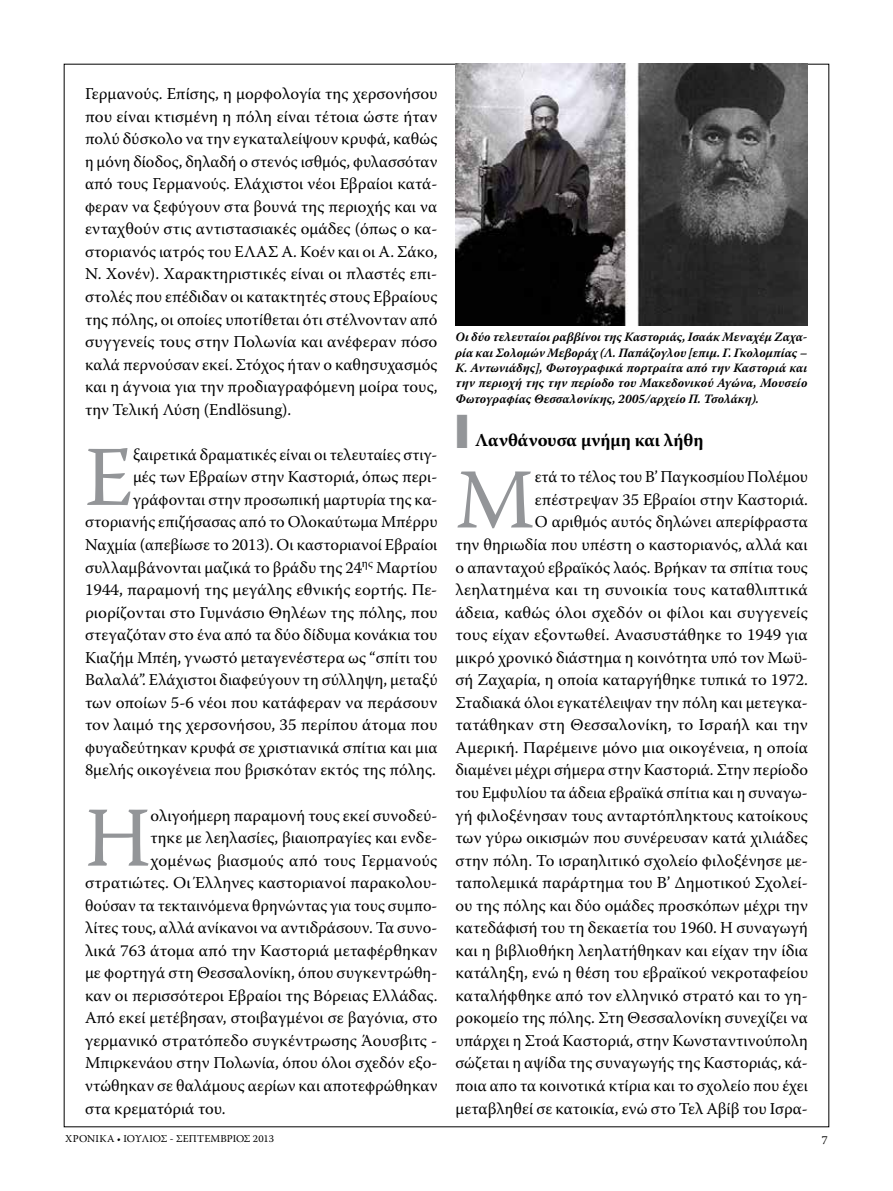
<style>
.page{position:relative;width:893px;height:1191px;background:#fff}
.page>*{position:absolute;margin:0;border:0;box-sizing:border-box;transform-origin:0 0}
.t1{font:84.9px "Warnock Pro";color:#939598}
.t2{font:700 18px "Warnock Pro";letter-spacing:-.005em;color:#000}
.t3{font:16.5px/22.5px "Warnock Pro";color:#000;text-align:justify}
.t4{font:italic 700 12.75px/15.3px "Warnock Pro";color:#000;text-align:justify}
.t5{font:12px "Warnock Pro";color:#000}
.t6{font:10.5px "Warnock Pro";letter-spacing:.015em;color:#000}
</style>
<div class="page">
<img style="left:455px;top:64px;width:352px;height:262px">
<p class="t3" style="left:85px;top:82px;width:354px">Γερμανούς. Επίσης, η μορφολογία της χερσονήσου που είναι κτισμένη η πόλη είναι τέτοια ώστε ήταν πολύ δύσκολο να την εγκαταλείψουν κρυφά, καθώς η μόνη δίοδος, δηλαδή ο στενός ισθμός, φυλασσόταν από τους Γερμανούς. Ελάχιστοι νέοι Εβραίοι κατά&shy;φεραν να ξεφύγουν στα βουνά της περιοχής και να ενταχθούν στις αντιστασιακές ομάδες (όπως ο κα&shy;στοριανός ιατρός του ΕΛΑΣ</p>
<p class="t3" style="left:85px;top:240px;width:354px;text-indent:196px">Α. Κοέν και οι Α. Σάκο, Ν. Χονέν). Χαρακτηριστικές είναι οι πλαστές επι&shy;στολές που επέδιδαν οι κατακτητές στους Εβραίους της πόλης, οι οποίες υποτίθεται ότι στέλνονταν από συγγενείς τους στην Πολωνία και ανέφεραν πόσο καλά περνούσαν εκεί. Στόχος ήταν ο καθησυχασμός και η άγνοια για την προδιαγραφόμενη μοίρα τους, την Τελική Λύση (Endlösung).</p>
<h1 class="t1" style="left:85px;top:426px;width:45px">Ε</h1>
<p class="t3" style="left:85px;top:443px;width:354px;text-align:right">ξαιρετικά δραματικές είναι οι τελευταίες στιγ-<br>μές των Εβραίων στην Καστοριά, όπως περι&shy;γράφονται στην προσωπική μαρτυρία της κα&shy;στοριανής επιζήσασας από το Ολοκαύτωμα Μπέρρυ Ναχμία (απεβίωσε το 2013). Οι καστοριανοί Εβραίοι συλλαμβάνονται μαζικά το βράδυ της 24<sup>ης</sup> Μαρτίου 1944, παραμονή της μεγάλης εθνικής εορτής. Πε&shy;ριορίζονται στο Γυμνάσιο Θηλέων της πόλης, που στεγαζόταν στο ένα από τα δύο δίδυμα κονάκια του Κιαζήμ Μπέη, γνωστό μεταγενέστερα ως “σπίτι του Βαλαλά’’. Ελάχιστοι διαφεύγουν τη σύλληψη, μεταξύ των οποίων 5-6 νέοι που κατάφεραν να περάσουν τον λαιμό της χερσονήσου, 35 περίπου άτομα που φυγαδεύτηκαν κρυφά σε χριστιανικά σπίτια και μια 8μελής οικογένεια που βρισκόταν εκτός της πόλης.</p>
<h1 class="t1" style="left:85px;top:786px;width:62px">Η</h1>
<p class="t3" style="left:150px;top:803px;width:288px">ολιγοήμερη παραμονή τους εκεί συνοδεύ-</p>
<p class="t3" style="left:150px;top:826px;width:288px">τηκε με λεηλασίες, βιαιοπραγίες και ενδε-</p>
<p class="t3" style="left:150px;top:848px;width:288px">χομένως βιασμούς από τους Γερμανούς</p>
<p class="t3" style="left:85px;top:871px;width:354px">στρατιώτες. Οι Έλληνες καστοριανοί παρακολου-</p>
<p class="t3" style="left:85px;top:893px;width:354px">θούσαν τα τεκταινόμενα θρηνώντας για τους συμπο-</p>
<p class="t3" style="left:85px;top:916px;width:354px">λίτες τους, αλλά ανίκανοι να αντιδράσουν. Τα συνο-</p>
<p class="t3" style="left:85px;top:938px;width:354px">λικά 763 άτομα από την Καστοριά μεταφέρθηκαν</p>
<p class="t3" style="left:85px;top:961px;width:354px">με φορτηγά στη Θεσσαλονίκη, όπου συγκεντρώθη-</p>
<p class="t3" style="left:85px;top:984px;width:354px">καν οι περισσότεροι Εβραίοι της Βόρειας Ελλάδας.</p>
<p class="t3" style="left:85px;top:1006px;width:354px">Από εκεί μετέβησαν, στοιβαγμένοι σε βαγόνια, στο</p>
<p class="t3" style="left:85px;top:1029px;width:354px">γερμανικό στρατόπεδο συγκέντρωσης Άουσβιτς -</p>
<p class="t3" style="left:85px;top:1051px;width:354px">Μπιρκενάου στην Πολωνία, όπου όλοι σχεδόν εξο-</p>
<p class="t3" style="left:85px;top:1074px;width:354px">ντώθηκαν σε θαλάμους αερίων και αποτεφρώθηκαν</p>
<p class="t3" style="left:85px;top:1096px;width:142px">στα κρεματόριά του.</p>
<p class="t4" style="left:455px;top:329px;width:353px">Οι δύο τελευταίοι ραββίνοι της Καστοριάς, Ισαάκ Μεναχέμ Ζαχα&shy;ρία και Σολομών Μεβοράχ (Λ. Παπάζογλου [επιμ. Γ. Γκολομπίας – Κ. Αντωνιάδης], Φωτογραφικά πορτραίτα από την Καστοριά και την περιοχή της την περίοδο του Μακεδονικού Αγώνα, Μουσείο Φωτογραφίας Θεσσαλονίκης, 2005/αρχείο Π. Τσολάκη).</p>
<p class="t2" style="left:475px;top:429px;width:230px">Λανθάνουσα μνήμη και λήθη</p>
<h1 class="t1" style="left:455px;top:448px;width:77px">Μ</h1>
<p class="t3" style="left:455px;top:465px;width:354px;text-align:right">ετά το τέλος του Β’ Παγκοσμίου Πολέμου επέστρεψαν 35 Εβραίοι στην Καστοριά.<br>Ο αριθμός αυτός δηλώνει απερίφραστα<br>την θηριωδία που υπέστη ο καστοριανός, αλλά και ο απανταχού εβραϊκός λαός. Βρήκαν τα σπίτια τους λεηλατημένα και τη συνοικία τους καταθλιπτικά άδεια, καθώς όλοι σχεδόν οι φίλοι και συγγενείς τους είχαν εξοντωθεί. Ανασυστάθηκε το 1949 για μικρό χρονικό διάστημα η κοινότητα υπό τον Μωϋ&shy;σή Ζαχαρία, η οποία καταργήθηκε τυπικά το 1972.<br>Σταδιακά όλοι εγκατέλειψαν την πόλη και μετεγκα&shy;τατάθηκαν στη Θεσσαλονίκη, το Ισραήλ και την Αμερική. Παρέμεινε μόνο μια οικογένεια, η οποία διαμένει μέχρι σήμερα στην Καστοριά. Στην περίοδο του Εμφυλίου τα άδεια εβραϊκά σπίτια και η συναγω&shy;γή φιλοξένησαν τους ανταρτόπληκτους κατοίκους των γύρω οικισμών που συνέρευσαν κατά χιλιάδες στην πόλη. Το ισραηλιτικό σχολείο φιλοξένησε με&shy;ταπολεμικά παράρτημα του Β’ Δημοτικού Σχολεί&shy;ου της πόλης και δύο ομάδες προσκόπων μέχρι την κατεδάφισή του τη δεκαετία του 1960. Η συναγωγή και η βιβλιοθήκη λεηλατήθηκαν και είχαν την ίδια κατάληξη, ενώ η θέση του εβραϊκού νεκροταφείου καταλήφθηκε από τον ελληνικό στρατό και το γη&shy;ροκομείο της πόλης. Στη Θεσσαλονίκη συνεχίζει να υπάρχει η Στοά Καστοριά, στην Κωνσταντινούπολη σώζεται η αψίδα της συναγωγής της Καστοριάς, κά&shy;ποια απο τα κοινοτικά κτίρια και το σχολείο που έχει μεταβληθεί σε κατοικία, ενώ στο Τελ Αβίβ του Ισρα-</p>
<p class="t6" style="left:65px;top:1132px;width:210px">ΧΡΟΝΙΚΑ • ΙΟΥΛΙΟΣ - ΣΕΠΤΕΜΒΡΙΟΣ 2013</p>
<p class="t5" style="left:822px;top:1132px;width:8px">7</p>
</div>
